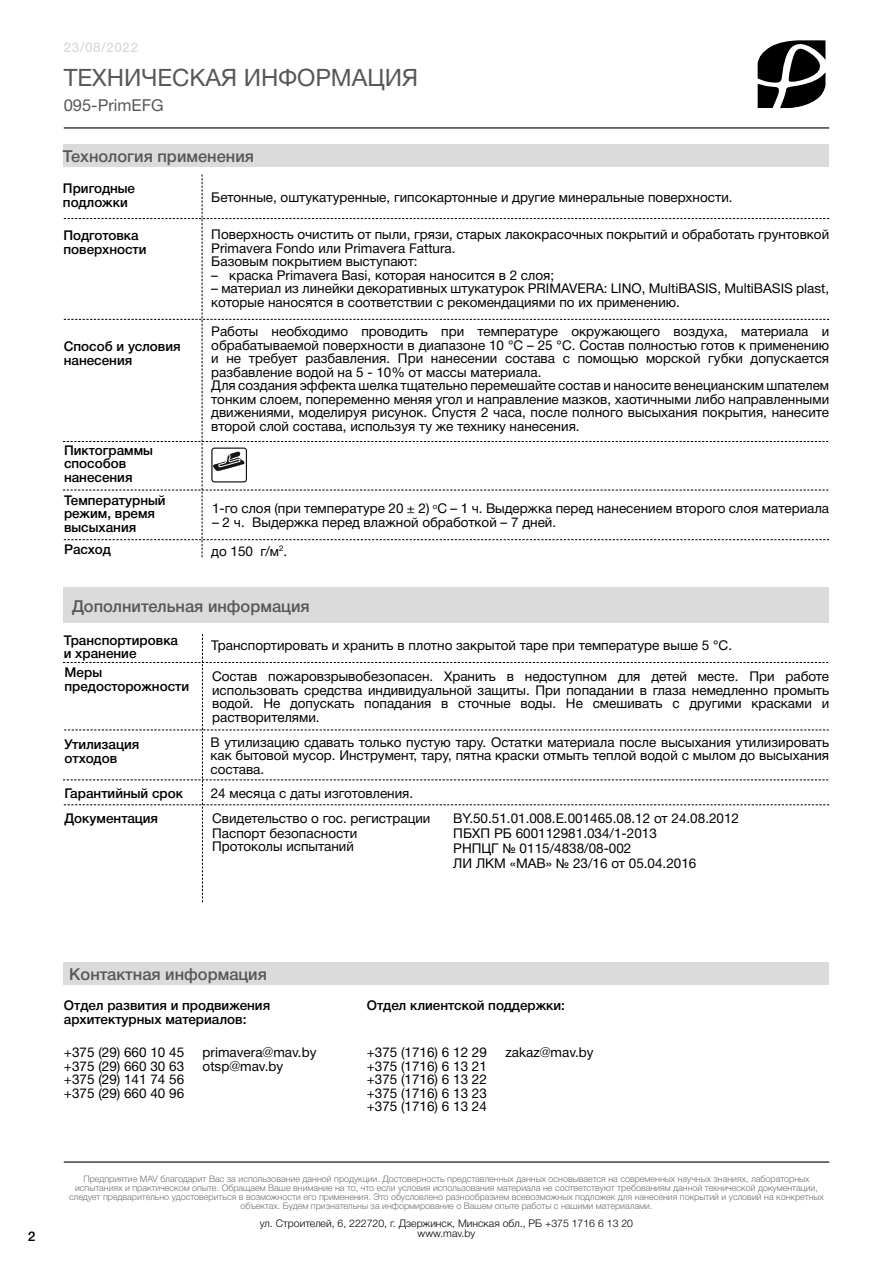
<style>
.page{position:relative;width:893px;height:1263px;background:#fff}
.page>*{position:absolute;margin:0;border:0;box-sizing:border-box;transform-origin:0 0}
.t1{font:24px "Helvetica 5 Normal";color:#575756}
.t2{font:16.5px "Helvetica 6 Medium";color:#575756}
.t3{font:16.5px "Helvetica 5 Normal";color:#575756}
.t4{font:13.5px/13.5px "Helvetica 5 Normal";color:#000}
.t5{font:13.5px/13.5px "Helvetica 6 Medium";color:#000}
.t6{font:13.5px "Helvetica 6 Medium";letter-spacing:.04em;color:#dbdbdb}
.t7{font:10.5px "Helvetica 4 Light";color:#000}
.t8{font:9px/9px "Helvetica 4 Light";color:#706f6f;text-align:center}
</style>
<div class="page">
<hr style="left:64px;top:1161px;width:765px;height:1px;background:#000">
<hr style="left:64px;top:127px;width:765px;height:1px;background:#000">
<svg style="left:758px;top:40px;width:67px;height:68px"></svg>
<div style="left:64px;top:587px;width:765px;height:36px;background:#dbdbdb"></div>
<div style="left:64px;top:962px;width:765px;height:23px;background:#dbdbdb"></div>
<svg style="left:63px;top:634px;width:766px;height:268px"></svg>
<svg style="left:63px;top:174px;width:766px;height:383px"></svg>
<div style="left:63px;top:144px;width:765px;height:23px;background:#dbdbdb"></div>
<p class="t6" style="left:64px;top:40px;width:76px">23/08/2022</p>
<h1 class="t1" style="left:64px;top:64px;width:356px">ТЕХНИЧЕСКАЯ ИНФОРМАЦИЯ</h1>
<p class="t3" style="left:64px;top:96px;width:101px">095-PrimEFG</p>
<p class="t2" style="left:63px;top:147px;width:193px">Технология применения</p>
<p class="t5" style="left:63px;top:182px;width:74px">Пригодные подложки</p>
<p class="t4" style="left:211px;top:191px;width:523px">Бетонные, оштукатуренные, гипсокартонные и другие минеральные поверхности.</p>
<p class="t5" style="left:63px;top:229px;width:85px">Подготовка поверхности</p>
<p class="t5" style="left:64px;top:340px;width:118px">Способ и условия нанесения</p>
<p class="t5" style="left:64px;top:444px;width:91px">Пиктограммы способов нанесения</p>
<p class="t5" style="left:64px;top:493px;width:103px">Температурный режим, время высыхания</p>
<p class="t5" style="left:64px;top:543px;width:48px">Расход</p>
<p class="t4" style="left:211px;top:228px;width:619px">Поверхность очистить от пыли, грязи, старых лакокрасочных покрытий и обработать грунтовкой<br>Primavera Fondo или Primavera Fattura.<br>Базовым покрытием выступают:</p>
<p class="t4" style="left:211px;top:269px;width:344px">– краска Primavera Basi, которая наносится в 2 слоя;</p>
<p class="t4" style="left:211px;top:282px;width:619px">– материал из линейки декоративных штукатурок PRIMAVERA: LINO, MultiBASIS, MultiBASIS plast, которые наносятся в соответствии с рекомендациями по их применению.</p>
<p class="t4" style="left:211px;top:325px;width:619px">Работы необходимо проводить при температуре окружающего воздуха, материала и обрабатываемой поверхности в диапазоне 10 °С – 25 °С. Состав полностью готов к применению и не требует разбавления. При нанесении состава с помощью морской губки допускается разбавление водой на 5 - 10% от массы материала.<br>Для создания эффекта шелка тщательно перемешайте состав и наносите венецианским шпателем тонким слоем, попеременно меняя угол и направление мазков, хаотичными либо направленными движениями, моделируя рисунок. Спустя 2 часа, после полного высыхания покрытия, нанесите второй слой состава, используя ту же технику нанесения.</p>
<p class="t4" style="left:212px;top:502px;width:619px">1-го слоя (при температуре 20 ± 2) <sup>о</sup>С – 1 ч. Выдержка перед нанесением второго слоя материала</p>
<p class="t4" style="left:212px;top:516px;width:346px">– 2 ч. Выдержка перед влажной обработкой – 7 дней.</p>
<p class="t4" style="left:211px;top:544px;width:77px">до 150 г/м<sup>2</sup>.</p>
<p class="t2" style="left:72px;top:597px;width:239px">Дополнительная информация</p>
<p class="t5" style="left:64px;top:633px;width:116px">Транспортировка и хранение</p>
<p class="t5" style="left:65px;top:666px;width:126px">Меры предосторожности</p>
<p class="t5" style="left:65px;top:738px;width:76px">Утилизация отходов</p>
<p class="t4" style="left:211px;top:638px;width:522px">Транспортировать и хранить в плотно закрытой таре при температуре выше 5 °С.</p>
<p class="t4" style="left:212px;top:670px;width:619px;text-align:justify">Состав пожаровзрывобезопасен. Хранить в недоступном для детей месте. При работе использовать средства индивидуальной защиты. При попадании в глаза немедленно промыть водой. Не допускать попадания в сточные воды. Не смешивать с другими красками и растворителями.</p>
<p class="t4" style="left:210px;top:735px;width:620px;text-align:justify">В утилизацию сдавать только пустую тару. Остатки материала после высыхания утилизировать как бытовой мусор. Инструмент, тару, пятна краски отмыть теплой водой с мылом до высыхания состава.</p>
<p class="t5" style="left:65px;top:786px;width:120px">Гарантийный срок</p>
<p class="t4" style="left:211px;top:786px;width:204px">24 месяца с даты изготовления.</p>
<p class="t5" style="left:65px;top:811px;width:95px">Документация</p>
<p class="t4" style="left:212px;top:810px;width:220px;line-height:15px">Свидетельство о гос. регистрации<br>Паспорт безопасности</p>
<p class="t4" style="left:212px;top:840px;width:143px">Протоколы испытаний</p>
<p class="t4" style="left:453px;top:810px;width:287px;line-height:15px">BY.50.51.01.008.Е.001465.08.12 от 24.08.2012<br>ПБХП РБ 600112981.034/1-2013<br>РНПЦГ № 0115/4838/08-002<br>ЛИ ЛКМ «МАВ» № 23/16 от 05.04.2016</p>
<p class="t2" style="left:69px;top:965px;width:199px">Контактная информация</p>
<p class="t5" style="left:64px;top:999px;width:208px">Отдел развития и продвижения архитектурных материалов:</p>
<p class="t4" style="left:64px;top:1046px;width:122px;text-align:justify">+375 (29) 660 10 45 +375 (29) 660 30 63 +375 (29) 141 74 56 +375 (29) 660 40 96</p>
<p class="t4" style="left:367px;top:1046px;width:122px;text-align:justify">+375 (1716) 6 12 29 +375 (1716) 6 13 21 +375 (1716) 6 13 22 +375 (1716) 6 13 23 +375 (1716) 6 13 24</p>
<p class="t5" style="left:367px;top:999px;width:200px">Отдел клиентской поддержки:</p>
<p class="t4" style="left:203px;top:1046px;width:115px">primavera@mav.by otsp@mav.by</p>
<p class="t4" style="left:505px;top:1046px;width:90px">zakaz@mav.by</p>
<p class="t8" style="left:69px;top:1175px;width:756px">Предприятие MAV благодарит Вас за использование данной продукции. Достоверность представленных данных основывается на современных научных знаниях, лабораторных испытаниях и практическом опыте. Обращаем Ваше внимание на то, что если условия использования материала не соответствуют требованиям данной технической документации, следует предварительно удостовериться в возможности его применения. Это обусловлено разнообразием всевозможных подложек для нанесения покрытий и условий на конкретных объектах. Будем признательны за информирование о Вашем опыте работы с нашими материалами.</p>
<p class="t7" style="left:260px;top:1217px;width:375px">ул. Строителей, 6, 222720, г. Дзержинск, Минская обл., РБ +375 1716 6 13 20</p>
<p class="t5" style="left:28px;top:1229px;width:9px">2</p>
<p class="t7" style="left:418px;top:1228px;width:59px">www.mav.by</p>
</div>
